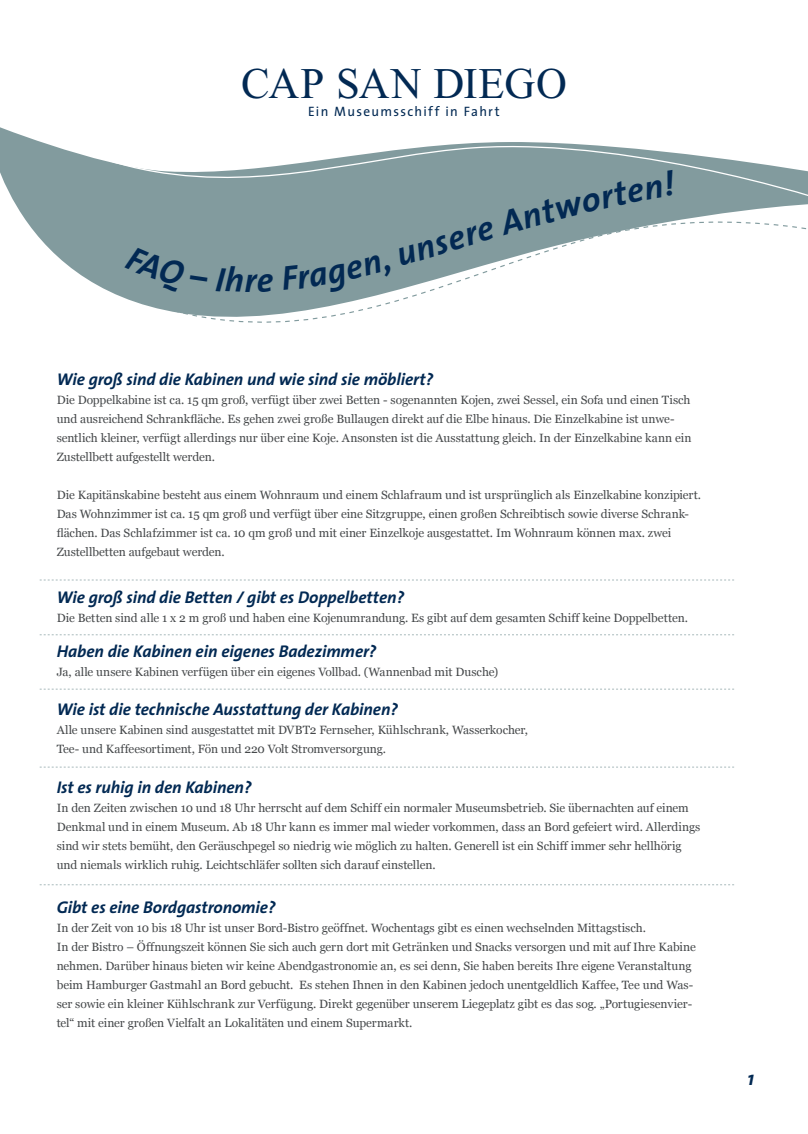
<style>
.page{position:relative;width:808px;height:1134px;background:#fff}
.page>*{position:absolute;margin:0;border:0;box-sizing:border-box;transform-origin:0 0}
.t1{font:43.7px "Times New Roman";letter-spacing:.01em;color:#022953}
.t2{font:italic 700 34.4px "The Sans";color:#022953}
.t3{font:italic 700 20px "The Sans";color:#022953}
.t4{font:italic 700 17px "The Sans";letter-spacing:-.005em;color:#022953}
.t5{font:13.7px "The Sans";letter-spacing:.095em;color:#022953}
.t6{font:12px/19px "Georgia";letter-spacing:-.005em;color:#45484a}
</style>
<div class="page">
<svg style="left:0;top:127px;width:40px;height:82px"></svg>
<svg style="left:40px;top:580px;width:694px;height:1px"></svg>
<svg style="left:40px;top:634px;width:694px;height:1px"></svg>
<svg style="left:40px;top:689px;width:694px;height:1px"></svg>
<svg style="left:40px;top:767px;width:694px;height:1px"></svg>
<svg style="left:40px;top:884px;width:694px;height:1px"></svg>
<svg style="left:40px;top:141px;width:768px;height:182px"></svg>
<h1 class="t1" style="left:241px;top:59px;width:327px">CAP SAN DIEGO</h1>
<p class="t5" style="left:308px;top:100px;width:193px">Ein Museumsschiff in Fahrt</p>
<h2 class="t2" style="left:407px;top:222px;width:82px;rotate:-17deg">nsere</h2>
<h3 class="t4" style="left:57px;top:365px;width:378px">Wie groß sind die Kabinen und wie sind sie möbliert?</h3>
<p class="t6" style="left:57px;top:390px;width:636px">Die Doppelkabine ist ca. 15 qm groß, verfügt über zwei Betten - sogenannten Kojen, zwei Sessel, ein Sofa und einen Tisch und ausreichend Schrankfläche. Es gehen zwei große Bullaugen direkt auf die Elbe hinaus. Die Einzelkabine ist unwe&shy;sentlich kleiner, verfügt allerdings nur über eine Koje. Ansonsten ist die Ausstattung gleich. In der Einzelkabine kann ein Zustellbett aufgestellt werden.</p>
<p class="t6" style="left:57px;top:485px;width:646px">Die Kapitänskabine besteht aus einem Wohnraum und einem Schlafraum und ist ursprünglich als Einzelkabine konzipiert.<br>Das Wohnzimmer ist ca. 15 qm groß und verfügt über eine Sitzgruppe, einen großen Schreibtisch sowie diverse Schrank&shy;flächen. Das Schlafzimmer ist ca. 10 qm groß und mit einer Einzelkoje ausgestattet. Im Wohnraum können max. zwei Zustellbetten aufgebaut werden.</p>
<h3 class="t4" style="left:57px;top:583px;width:349px">Wie groß sind die Betten / gibt es Doppelbetten?</h3>
<p class="t6" style="left:57px;top:608px;width:633px">Die Betten sind alle 1 x 2 m groß und haben eine Kojenumrandung. Es gibt auf dem gesamten Schiff keine Doppelbetten.</p>
<h3 class="t4" style="left:57px;top:637px;width:321px">Haben die Kabinen ein eigenes Badezimmer?</h3>
<p class="t6" style="left:57px;top:663px;width:443px">Ja, alle unsere Kabinen verfügen über ein eigenes Vollbad. (Wannenbad mit Dusche)</p>
<h3 class="t4" style="left:57px;top:695px;width:343px">Wie ist die technische Ausstattung der Kabinen?</h3>
<p class="t6" style="left:57px;top:721px;width:473px">Alle unsere Kabinen sind ausgestattet mit DVBT2 Fernseher, Kühlschrank, Wasserkocher,<br>Tee- und Kaffeesortiment, Fön und 220 Volt Stromversorgung.</p>
<h3 class="t4" style="left:57px;top:773px;width:196px">Ist es ruhig in den Kabinen?</h3>
<p class="t6" style="left:57px;top:799px;width:645px">In den Zeiten zwischen 10 und 18 Uhr herrscht auf dem Schiff ein normaler Museumsbetrieb. Sie übernachten auf einem Denkmal und in einem Museum. Ab 18 Uhr kann es immer mal wieder vorkommen, dass an Bord gefeiert wird. Allerdings sind wir stets bemüht, den Geräuschpegel so niedrig wie möglich zu halten. Generell ist ein Schiff immer sehr hellhörig und niemals wirklich ruhig. Leichtschläfer sollten sich darauf einstellen.</p>
<h3 class="t4" style="left:57px;top:893px;width:220px">Gibt es eine Bordgastronomie?</h3>
<p class="t6" style="left:57px;top:918px;width:641px">In der Zeit von 10 bis 18 Uhr ist unser Bord-Bistro geöffnet. Wochentags gibt es einen wechselnden Mittagstisch.<br>In der Bistro – Öffnungszeit können Sie sich auch gern dort mit Getränken und Snacks versorgen und mit auf Ihre Kabine nehmen. Darüber hinaus bieten wir keine Abendgastronomie an, es sei denn, Sie haben bereits Ihre eigene Veranstaltung beim Hamburger Gastmahl an Bord gebucht. Es stehen Ihnen in den Kabinen jedoch unentgeldlich Kaffee, Tee und Was&shy;ser sowie ein kleiner Kühlschrank zur Verfügung. Direkt gegenüber unserem Liegeplatz gibt es das sog. „Portugiesenvier&shy;tel“ mit einer großen Vielfalt an Lokalitäten und einem Supermarkt.</p>
<h3 class="t3" style="left:748px;top:1061px;width:8px">1</h3>
</div>
